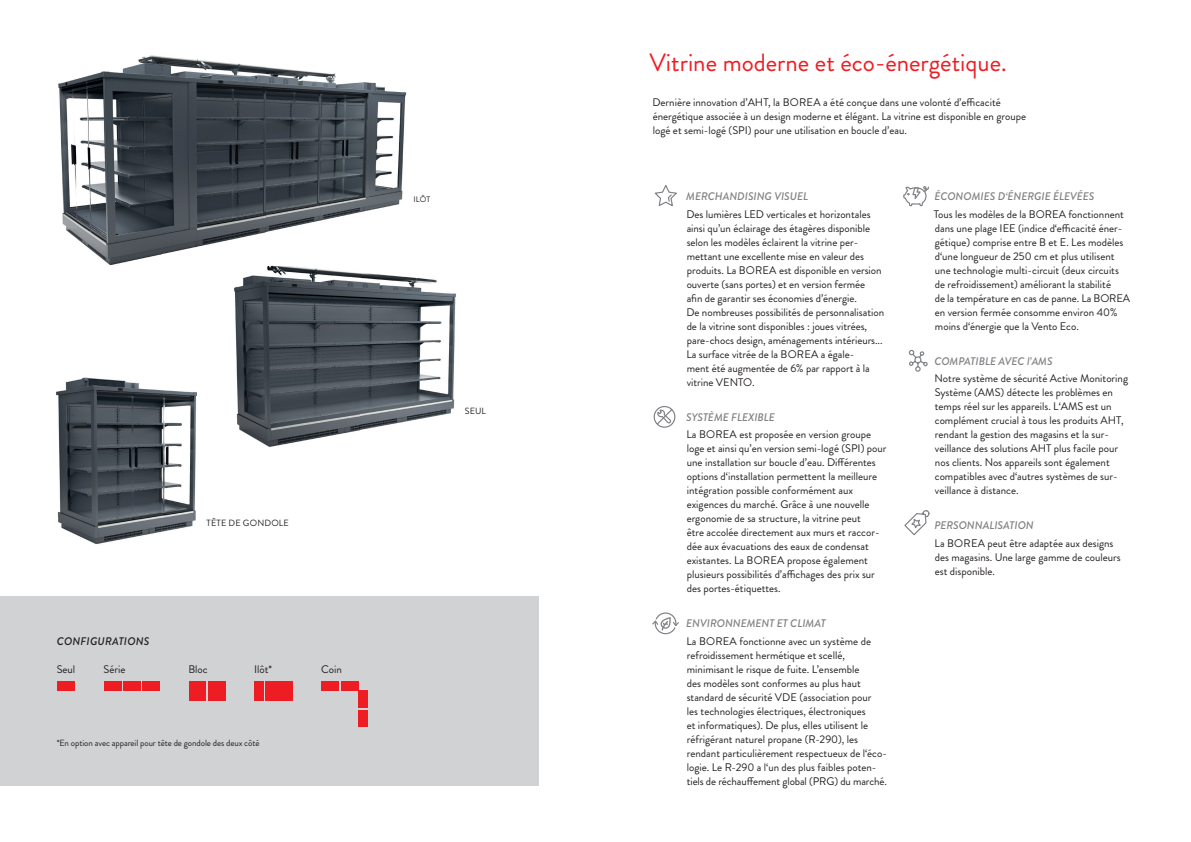
<style>
.page{position:relative;width:1191px;height:842px;background:#fff}
.page>*{position:absolute;margin:0;border:0;box-sizing:border-box;transform-origin:0 0}
.t1{font:25px "Brandon Grotesque";color:#ee1d23}
.t2{font:11px/14px "Brandon Grotesque";color:#231f20}
.t3{font:italic 500 11px "Brandon Grotesque";color:#808285}
.t4{font:italic 500 11px "Brandon Grotesque";letter-spacing:.02em;color:#231f20}
.t5{font:9px "Brandon Grotesque";letter-spacing:-.01em;color:#231f20}
.t6{font:9px "Brandon Grotesque";letter-spacing:.02em;color:#231f20}
.t7{font:8px "Brandon Grotesque";color:#231f20}
</style>
<div class="page">
<div style="left:0;top:596px;width:539px;height:189px;background:#d1d2d4"></div>
<img style="left:56px;top:377px;width:140px;height:167px">
<img style="left:234px;top:265px;width:223px;height:182px">
<img style="left:58px;top:55px;width:349px;height:210px">
<img style="left:233px;top:264px;width:174px;height:1px">
<svg style="left:654px;top:185px;width:23px;height:22px"></svg>
<svg style="left:653px;top:406px;width:23px;height:22px"></svg>
<svg style="left:652px;top:612px;width:27px;height:23px"></svg>
<svg style="left:903px;top:186px;width:26px;height:21px"></svg>
<svg style="left:908px;top:349px;width:20px;height:23px"></svg>
<svg style="left:904px;top:510px;width:26px;height:26px"></svg>
<div style="left:254px;top:681px;width:9px;height:9px;background:#ee1d23"></div>
<div style="left:254px;top:690px;width:9px;height:11px;background:#ee1d23"></div>
<div style="left:284px;top:681px;width:9px;height:9px;background:#ee1d23"></div>
<div style="left:284px;top:690px;width:9px;height:11px;background:#ee1d23"></div>
<div style="left:265px;top:681px;width:8px;height:9px;background:#ee1d23"></div>
<div style="left:273px;top:681px;width:9px;height:9px;background:#ee1d23"></div>
<div style="left:265px;top:691px;width:8px;height:10px;background:#ee1d23"></div>
<div style="left:273px;top:691px;width:9px;height:10px;background:#ee1d23"></div>
<div style="left:189px;top:681px;width:8px;height:9px;background:#ee1d23"></div>
<div style="left:197px;top:681px;width:9px;height:9px;background:#ee1d23"></div>
<div style="left:189px;top:691px;width:8px;height:10px;background:#ee1d23"></div>
<div style="left:197px;top:691px;width:9px;height:10px;background:#ee1d23"></div>
<div style="left:208px;top:681px;width:9px;height:9px;background:#ee1d23"></div>
<div style="left:217px;top:681px;width:9px;height:9px;background:#ee1d23"></div>
<div style="left:208px;top:691px;width:9px;height:10px;background:#ee1d23"></div>
<div style="left:217px;top:691px;width:9px;height:10px;background:#ee1d23"></div>
<div style="left:321px;top:681px;width:9px;height:9px;background:#ee1d23"></div>
<div style="left:330px;top:681px;width:9px;height:9px;background:#ee1d23"></div>
<div style="left:341px;top:681px;width:8px;height:9px;background:#ee1d23"></div>
<div style="left:349px;top:681px;width:9px;height:9px;background:#ee1d23"></div>
<div style="left:358px;top:690px;width:10px;height:9px;background:#ee1d23"></div>
<div style="left:358px;top:699px;width:10px;height:9px;background:#ee1d23"></div>
<div style="left:358px;top:709px;width:10px;height:9px;background:#ee1d23"></div>
<div style="left:358px;top:718px;width:10px;height:9px;background:#ee1d23"></div>
<div style="left:104px;top:681px;width:9px;height:9px;background:#ee1d23"></div>
<div style="left:113px;top:681px;width:8px;height:9px;background:#ee1d23"></div>
<div style="left:123px;top:681px;width:9px;height:9px;background:#ee1d23"></div>
<div style="left:132px;top:681px;width:9px;height:9px;background:#ee1d23"></div>
<div style="left:142px;top:681px;width:9px;height:9px;background:#ee1d23"></div>
<div style="left:151px;top:681px;width:9px;height:9px;background:#ee1d23"></div>
<div style="left:57px;top:681px;width:9px;height:9px;background:#ee1d23"></div>
<div style="left:66px;top:681px;width:9px;height:9px;background:#ee1d23"></div>
<p class="t7" style="left:413px;top:194px;width:18px">ILÔT</p>
<p class="t4" style="left:57px;top:633px;width:94px">CONFIGURATIONS</p>
<p class="t6" style="left:207px;top:516px;width:84px">TÊTE DE GONDOLE</p>
<p class="t2" style="left:57px;top:662px;width:20px">Seul</p>
<p class="t2" style="left:104px;top:662px;width:23px">Série</p>
<p class="t2" style="left:189px;top:662px;width:21px">Bloc</p>
<p class="t2" style="left:254px;top:662px;width:19px">Ilôt*</p>
<p class="t2" style="left:321px;top:662px;width:22px">Coin</p>
<p class="t5" style="left:57px;top:737px;width:204px">*En option avec appareil pour tête de gondole des deux côté</p>
<p class="t5" style="left:465px;top:404px;width:22px">SEUL</p>
<h1 class="t1" style="left:649px;top:45px;width:359px">Vitrine moderne et éco-énergétique.</h1>
<p class="t2" style="left:652px;top:95px;width:375px">Dernière innovation d’AHT, la BOREA a été conçue dans une volonté d’efficacité énergétique associée à un design moderne et élégant. La vitrine est disponible en groupe logé et semi-logé (SPI) pour une utilisation en boucle d’eau.</p>
<p class="t3" style="left:686px;top:189px;width:123px">MERCHANDISING VISUEL</p>
<p class="t2" style="left:686px;top:207px;width:199px">Des lumières LED verticales et horizontales ainsi qu’un éclairage des étagères disponible selon les modèles éclairent la vitrine per - mettant une excellente mise en valeur des produits. La BOREA est disponible en version ouverte (sans portes) et en version fermée<br>afin de garantir ses économies d’énergie.<br>De nombreuses possibilités de personnalisation de la vitrine sont disponibles : joues vitrées, pare-chocs design, aménagements intérieurs...<br>La surface vitrée de la BOREA a égale-<br>ment été augmentée de 6% par rapport à la vitrine VENTO.</p>
<p class="t3" style="left:686px;top:409px;width:90px">SYSTÈME FLEXIBLE</p>
<p class="t2" style="left:686px;top:428px;width:201px">La BOREA est proposée en version groupe loge et ainsi qu’en version semi-logé (SPI) pour une installation sur boucle d’eau. Différentes options d‘installation permettent la meilleure intégration possible conformément aux exigences du marché. Grâce à une nouvelle ergonomie de sa structure, la vitrine peut<br>être accolée directement aux murs et raccor&shy;dée aux évacuations des eaux de condensat exis tantes. La BOREA propose également plusieurs possibilités d’affichages des prix sur des portes-étiquettes.</p>
<p class="t3" style="left:686px;top:616px;width:141px">ENVIRONNEMENT ET CLIMAT</p>
<p class="t2" style="left:686px;top:634px;width:202px">La BOREA fonctionne avec un système de refroidissement hermétique et scellé,<br>mini misant le risque de fuite. L’ensemble<br>des modèles sont conformes au plus haut standard de sécurité VDE (association pour<br>les technologies électriques, électroniques<br>et informatiques). De plus, elles utilisent le réfrigérant naturel propane (R-290), les<br>ren dant particulièrement respectueux de l‘éco&shy;logie. Le R-290 a l‘un des plus faibles poten&shy;tiels de réchauffement global (PRG) du marché.</p>
<p class="t3" style="left:934px;top:189px;width:162px">ÉCONOMIES D‘ÉNERGIE ÉLEVÉES</p>
<p class="t2" style="left:933px;top:207px;width:198px">Tous les modèles de la BOREA fonctionnent dans une plage IEE (indice d‘efficacité éner&shy;gétique) comprise entre B et E. Les modèles d‘une longueur de 250 cm et plus utilisent une technologie multi-circuit (deux circuits de refroidissement) améliorant la stabilité<br>de la température en cas de panne. La BOREA en version fermée consomme environ 40% moins d‘énergie que la Vento Eco.</p>
<p class="t3" style="left:934px;top:353px;width:120px">COMPATIBLE AVEC l’AMS</p>
<p class="t2" style="left:934px;top:372px;width:195px">Notre système de sécurité Active Monitoring Système (AMS) détecte les problèmes en temps réel sur les appareils. L‘AMS est un complément crucial à tous les produits AHT, rendant la gestion des magasins et la sur&shy;veillance des solutions AHT plus facile pour nos clients. Nos appareils sont également compatibles avec d‘autres systèmes de sur&shy;veillance à distance.</p>
<p class="t3" style="left:934px;top:518px;width:101px">PERSONNALISATION</p>
<p class="t2" style="left:934px;top:536px;width:188px">La BOREA peut être adaptée aux designs des magasins. Une large gamme de couleurs est disponible.</p>
</div>
